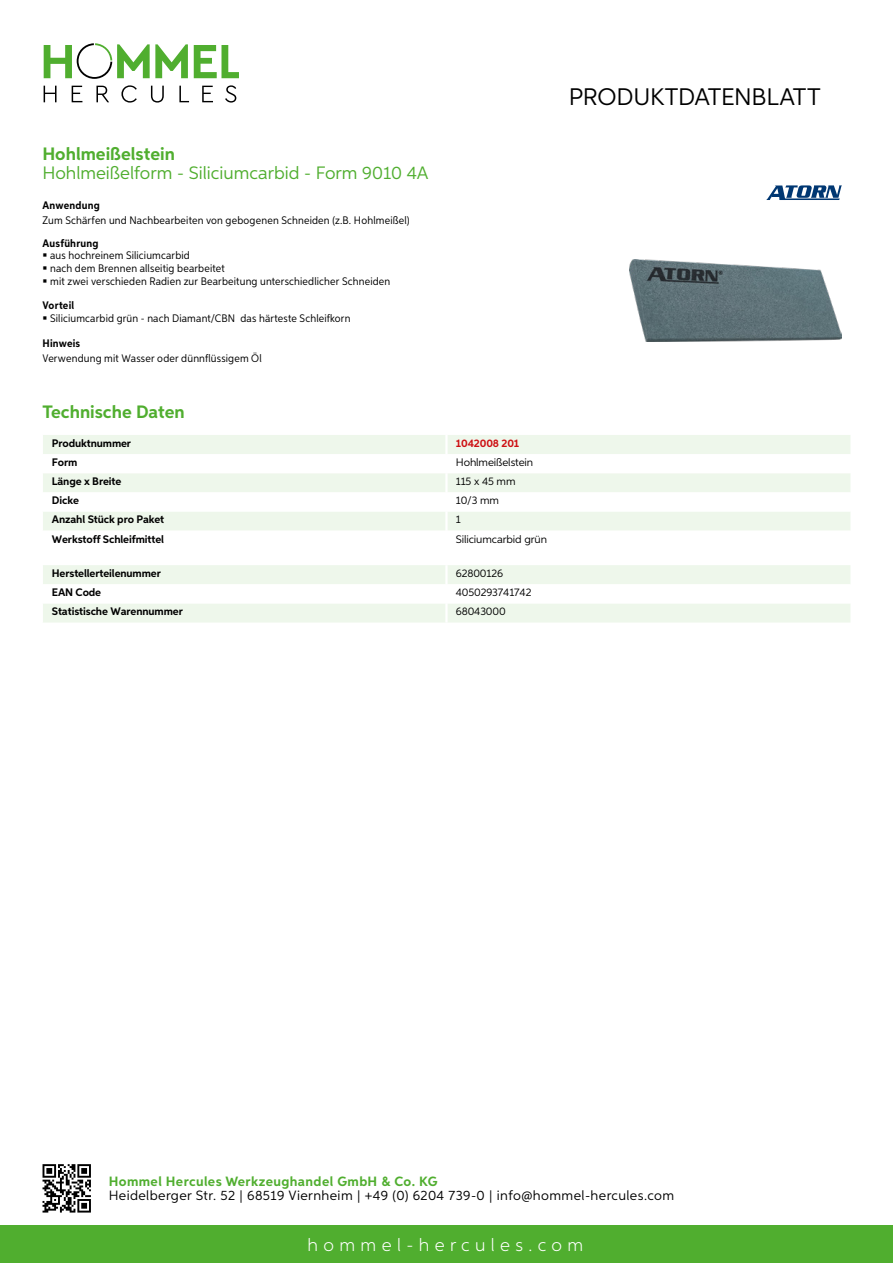
<style>
.page{position:relative;width:893px;height:1263px;background:#fff}
.page>*{position:absolute;margin:0;border:0;box-sizing:border-box;transform-origin:0 0}
.t1{font:24px "Aspira";letter-spacing:-.01em;color:#000}
.t2{font:18px "Aspira";color:#50ae2f}
.t3{font:700 18px "Aspira";color:#50ae2f}
.t4{font:300 18px "Aspira";letter-spacing:.3em;color:#fff}
.t5{font:13.5px "Aspira";letter-spacing:.03em;color:#000}
.t6{font:700 13.5px "Aspira";letter-spacing:.03em;color:#50ae2f}
.t7{font:10.95px/12.8px "Aspira Nar";letter-spacing:.015em;color:#000}
.t8{font:700 10.95px "Aspira";letter-spacing:-.01em;color:#000}
.t9{font:10.95px "Aspira";letter-spacing:-.01em;color:#000}
.t10{font:700 10.95px "Aspira Nar";letter-spacing:.02em;color:#000}
.t11{font:700 10.95px "Aspira";letter-spacing:-.01em;color:#cd1013}
</style>
<div class="page">
<div style="left:0;top:1226px;width:893px;height:37px;background:#50ae2f"></div>
<svg style="left:43px;top:1164px;width:48px;height:48px"></svg>
<svg style="left:194px;top:45px;width:45px;height:33px"></svg>
<svg style="left:44px;top:43px;width:144px;height:36px"></svg>
<svg style="left:44px;top:86px;width:13px;height:16px"></svg>
<svg style="left:72px;top:86px;width:10px;height:16px"></svg>
<svg style="left:96px;top:86px;width:13px;height:16px"></svg>
<svg style="left:121px;top:85px;width:16px;height:18px"></svg>
<svg style="left:151px;top:86px;width:13px;height:17px"></svg>
<svg style="left:179px;top:86px;width:10px;height:16px"></svg>
<svg style="left:202px;top:86px;width:11px;height:16px"></svg>
<svg style="left:225px;top:85px;width:11px;height:18px"></svg>
<div style="left:43px;top:435px;width:807px;height:19px;background:#eef7eb"></div>
<svg style="left:43px;top:473px;width:807px;height:57px;fill:#eef7eb"></svg>
<hr style="left:445px;top:435px;width:3px;height:19px;background:#fff">
<hr style="left:445px;top:473px;width:3px;height:19px;background:#fff">
<hr style="left:445px;top:492px;width:3px;height:19px;background:#fff">
<hr style="left:445px;top:511px;width:3px;height:20px;background:#fff">
<svg style="left:43px;top:565px;width:807px;height:58px"></svg>
<hr style="left:445px;top:603px;width:3px;height:20px;background:#fff">
<img style="left:629px;top:259px;width:213px;height:83px">
<svg style="left:766px;top:185px;width:76px;height:15px"></svg>
<h2 class="t3" style="left:43px;top:142px;width:134px">Hohlmeißelstein</h2>
<h2 class="t2" style="left:43px;top:162px;width:387px">Hohlmeißelform - Siliciumcarbid - Form 9010 4A</h2>
<p class="t10" style="left:43px;top:199px;width:59px">Anwendung</p>
<p class="t7" style="left:43px;top:214px;width:369px">Zum Schärfen und Nachbearbeiten von gebogenen Schneiden (z.B. Hohlmeißel)</p>
<p class="t10" style="left:43px;top:236px;width:58px">Ausführung</p>
<p class="t7" style="left:50px;top:249px;width:342px">aus hochreinem Siliciumcarbid<br>nach dem Brennen allseitig bearbeitet<br>mit zwei verschieden Radien zur Bearbeitung unterschiedlicher Schneiden</p>
<p class="t10" style="left:43px;top:299px;width:33px">Vorteil</p>
<p class="t7" style="left:50px;top:312px;width:302px">Siliciumcarbid grün - nach Diamant/CBN das härteste Schleifkorn</p>
<p class="t10" style="left:43px;top:337px;width:39px">Hinweis</p>
<p class="t7" style="left:43px;top:352px;width:221px">Verwendung mit Wasser oder dünnflüssigem Öl</p>
<h2 class="t3" style="left:43px;top:401px;width:144px">Technische Daten</h2>
<p class="t8" style="left:52px;top:436px;width:81px">Produktnummer</p>
<p class="t11" style="left:456px;top:436px;width:65px">1042008 201</p>
<p class="t8" style="left:52px;top:455px;width:27px">Form</p>
<p class="t9" style="left:456px;top:456px;width:79px">Hohlmeißelstein</p>
<p class="t8" style="left:52px;top:475px;width:71px">Länge x Breite</p>
<p class="t9" style="left:456px;top:475px;width:61px">115 x 45 mm</p>
<p class="t8" style="left:52px;top:494px;width:29px">Dicke</p>
<p class="t9" style="left:456px;top:494px;width:45px">10/3 mm</p>
<p class="t8" style="left:52px;top:513px;width:114px">Anzahl Stück pro Paket</p>
<p class="t9" style="left:456px;top:513px;width:7px">1</p>
<p class="t8" style="left:52px;top:532px;width:114px">Werkstoff Schleifmittel</p>
<p class="t9" style="left:456px;top:532px;width:93px">Siliciumcarbid grün</p>
<p class="t8" style="left:52px;top:567px;width:111px">Herstellerteilenummer</p>
<p class="t9" style="left:456px;top:567px;width:49px">62800126</p>
<p class="t8" style="left:52px;top:586px;width:51px">EAN Code</p>
<p class="t9" style="left:456px;top:586px;width:77px">4050293741742</p>
<p class="t8" style="left:52px;top:605px;width:132px">Statistische Warennummer</p>
<p class="t9" style="left:456px;top:605px;width:51px">68043000</p>
<h1 class="t1" style="left:569px;top:82px;width:253px">Produktdatenblatt</h1>
<p class="t6" style="left:109px;top:1172px;width:330px">Hommel Hercules Werkzeughandel GmbH &amp; Co. KG</p>
<p class="t5" style="left:109px;top:1187px;width:567px">Heidelberger Str. 52 | 68519 Viernheim | +49 (0) 6204 739-0 | info@hommel-hercules.com</p>
<h2 class="t4" style="left:307px;top:1234px;width:277px">hommel-hercules.com</h2>
</div>
